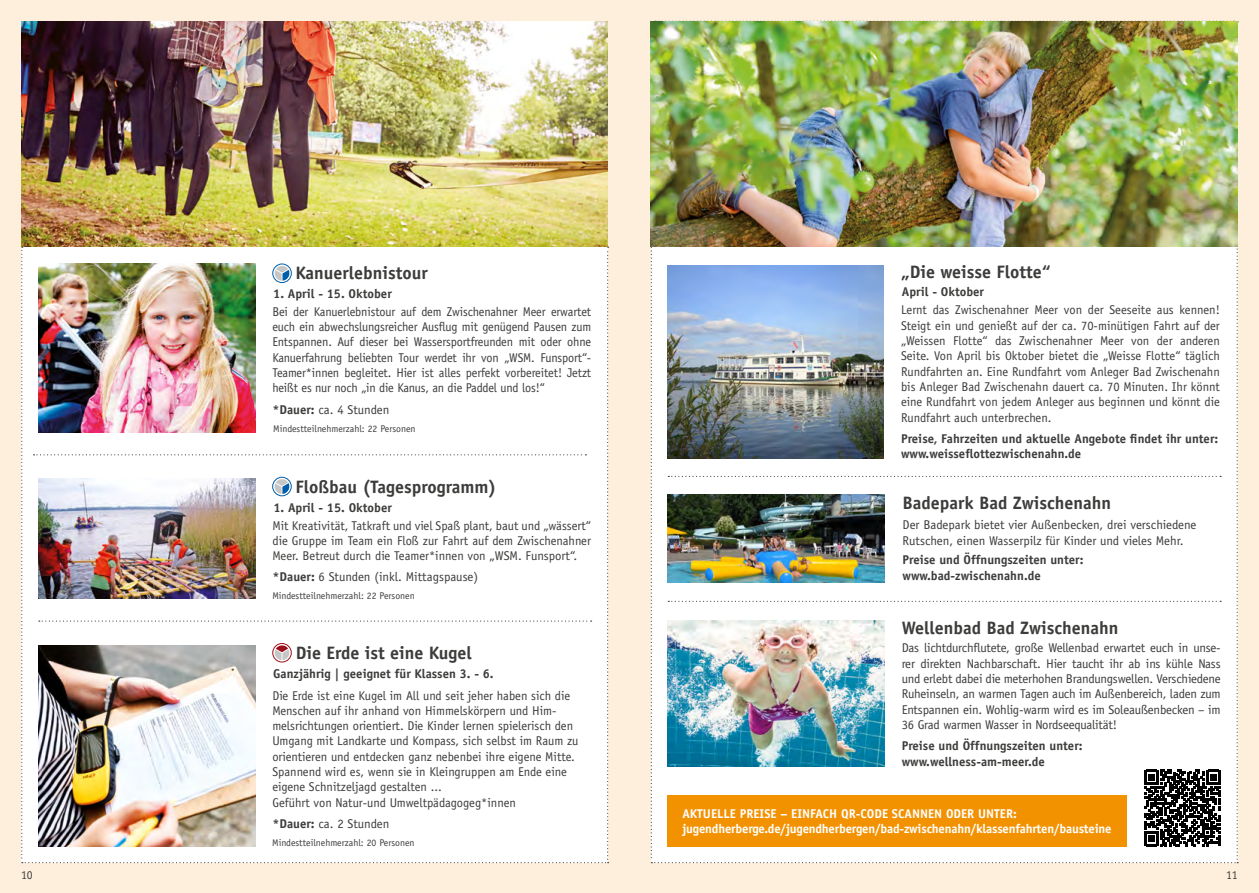
<style>
.page{position:relative;width:1259px;height:893px;background:#feefdc}
.page>*{position:absolute;margin:0;border:0;box-sizing:border-box;transform-origin:0 0}
.t1{font:700 18px "Officina Sans";color:#3c3c3b}
.t2{font:12.75px/15.3px "Officina Sans";color:#3c3c3b;text-align:justify}
.t3{font:12.75px/15.3px "Officina Sans";color:#3c3c3b;text-align:justify;scale:.96 1}
.t4{font:700 12.75px/15.3px "Officina Sans";color:#3c3c3b}
.t5{font:700 12.75px/15.3px "Officina Sans";letter-spacing:-.015em;color:#fff}
.t6{font:12px "Officina Sans";color:#3c3c3b}
.t7{font:9.75px "Officina Sans";color:#3c3c3b}
.s1{font-weight:700}
</style>
<div class="page">
<img style="left:22px;top:21px;width:586px;height:226px">
<img style="left:651px;top:21px;width:587px;height:842px">
<img style="left:668px;top:620px;width:216px;height:146px">
<img style="left:668px;top:266px;width:216px;height:192px">
<img style="left:21px;top:247px;width:587px;height:616px">
<div style="left:272px;top:264px;width:20px;height:19px;border:1px solid #005da9;border-radius:50%"></div>
<h1 class="t1" style="left:296px;top:262px;width:134px">Kanuerlebnistour</h1>
<p class="t4" style="left:273px;top:286px;width:120px">1. April - 15. Oktober</p>
<p class="t3" style="left:272px;top:304px;width:334px">Bei der Kanuerlebnistour auf dem Zwischenahner Meer erwartet euch ein abwechslungsreicher Ausflug mit genügend Pausen zum Entspannen. Auf dieser bei Wassersportfreunden mit oder ohne Kanuerfahrung beliebten Tour werdet ihr von „WSM. Funsport“- Teamer*innen begleitet. Hier ist alles perfekt vorbereitet! Jetzt heißt es nur noch „in die Kanus, an die Paddel und los!“</p>
<p class="t2" style="left:272px;top:402px;width:118px"><span class="s1">*Dauer:</span> ca. 4 Stunden</p>
<p class="t7" style="left:273px;top:423px;width:144px">Mindestteilnehmerzahl: 22 Personen</p>
<h1 class="t1" style="left:295px;top:476px;width:203px">Floßbau (Tagesprogramm)</h1>
<p class="t4" style="left:273px;top:500px;width:120px">1. April - 15. Oktober</p>
<p class="t2" style="left:272px;top:518px;width:320px">Mit Kreativität, Tatkraft und viel Spaß plant, baut und „wässert“ die Gruppe im Team ein Floß zur Fahrt auf dem Zwischenahner Meer. Betreut durch die Teamer*innen von „WSM. Funsport“.</p>
<p class="t2" style="left:272px;top:569px;width:207px"><span class="s1">*Dauer:</span> 6 Stunden (inkl. Mittagspause)</p>
<p class="t7" style="left:272px;top:590px;width:144px">Mindestteilnehmerzahl: 22 Personen</p>
<h1 class="t1" style="left:296px;top:642px;width:178px">Die Erde ist eine Kugel</h1>
<p class="t4" style="left:273px;top:665px;width:222px">Ganzjährig | geeignet für Klassen 3. - 6.</p>
<p class="t2" style="left:272px;top:688px;width:307px;text-align:left">Die Erde ist eine Kugel im All und seit jeher haben sich die Menschen auf ihr anhand von Himmelskörpern und Him&shy;melsrichtungen orientiert. Die Kinder lernen spielerisch den Umgang mit Landkarte und Kompass, sich selbst im Raum zu orientieren und entdecken ganz nebenbei ihre eigene Mitte.<br>Spannend wird es, wenn sie in Kleingruppen am Ende eine eigene Schnitzeljagd gestalten ...<br>Geführt von Natur-und Umweltpädagogeg*innen</p>
<p class="t2" style="left:272px;top:816px;width:118px"><span class="s1">*Dauer:</span> ca. 2 Stunden</p>
<p class="t7" style="left:272px;top:837px;width:144px">Mindestteilnehmerzahl: 20 Personen</p>
<h1 class="t1" style="left:901px;top:260px;width:152px">„Die weisse Flotte“</h1>
<p class="t4" style="left:902px;top:284px;width:84px">April - Oktober</p>
<p class="t2" style="left:901px;top:302px;width:320px">Lernt das Zwischenahner Meer von der Seeseite aus kennen!<br>Steigt ein und genießt auf der ca. 70-minütigen Fahrt auf der „Weissen Flotte“ das Zwischenahner Meer von der anderen Seite. Von April bis Oktober bietet die „Weisse Flotte“ täglich Rundfahrten an. Eine Rundfahrt vom Anleger Bad Zwischenahn bis Anleger Bad Zwischenahn dauert ca. 70 Minuten. Ihr könnt eine Rundfahrt von jedem Anleger aus beginnen und könnt die Rundfahrt auch unterbrechen.</p>
<p class="t4" style="left:901px;top:431px;width:319px">Preise, Fahrzeiten und aktuelle Angebote findet ihr unter: www.weisseflottezwischenahn.de</p>
<h1 class="t1" style="left:902px;top:492px;width:210px">Badepark Bad Zwischenahn</h1>
<p class="t2" style="left:902px;top:518px;width:295px">Der Badepark bietet vier Außenbecken, drei verschiedene<br>Rutschen, einen Wasserpilz für Kinder und vieles Mehr.</p>
<p class="t4" style="left:902px;top:552px;width:182px">Preise und Öffnungszeiten unter: www.bad-zwischenahn.de</p>
<h1 class="t1" style="left:901px;top:617px;width:218px">Wellenbad Bad Zwischenahn</h1>
<p class="t2" style="left:901px;top:640px;width:320px">Das lichtdurchflutete, große Wellenbad erwartet euch in unse&shy;rer direkten Nachbarschaft. Hier taucht ihr ab ins kühle Nass und erlebt dabei die meterhohen Brandungswellen. Verschiedene Ruheinseln, an warmen Tagen auch im Außenbereich, laden zum Entspannen ein. Wohlig-warm wird es im Soleaußenbecken – im 36 Grad warmen Wasser in Nordseequalität!</p>
<p class="t4" style="left:901px;top:738px;width:182px">Preise und Öffnungszeiten unter: www.wellness-am-meer.de</p>
<p class="t5" style="left:682px;top:806px;width:430px">AKTUELLE PREISE – EINFACH QR-CODE SCANNEN ODER UNTER: jugendherberge.de/jugendherbergen/bad-zwischenahn/klassenfahrten/bausteine</p>
<p class="t6" style="left:21px;top:868px;width:13px">10</p>
<p class="t6" style="left:1226px;top:868px;width:13px">11</p>
</div>
